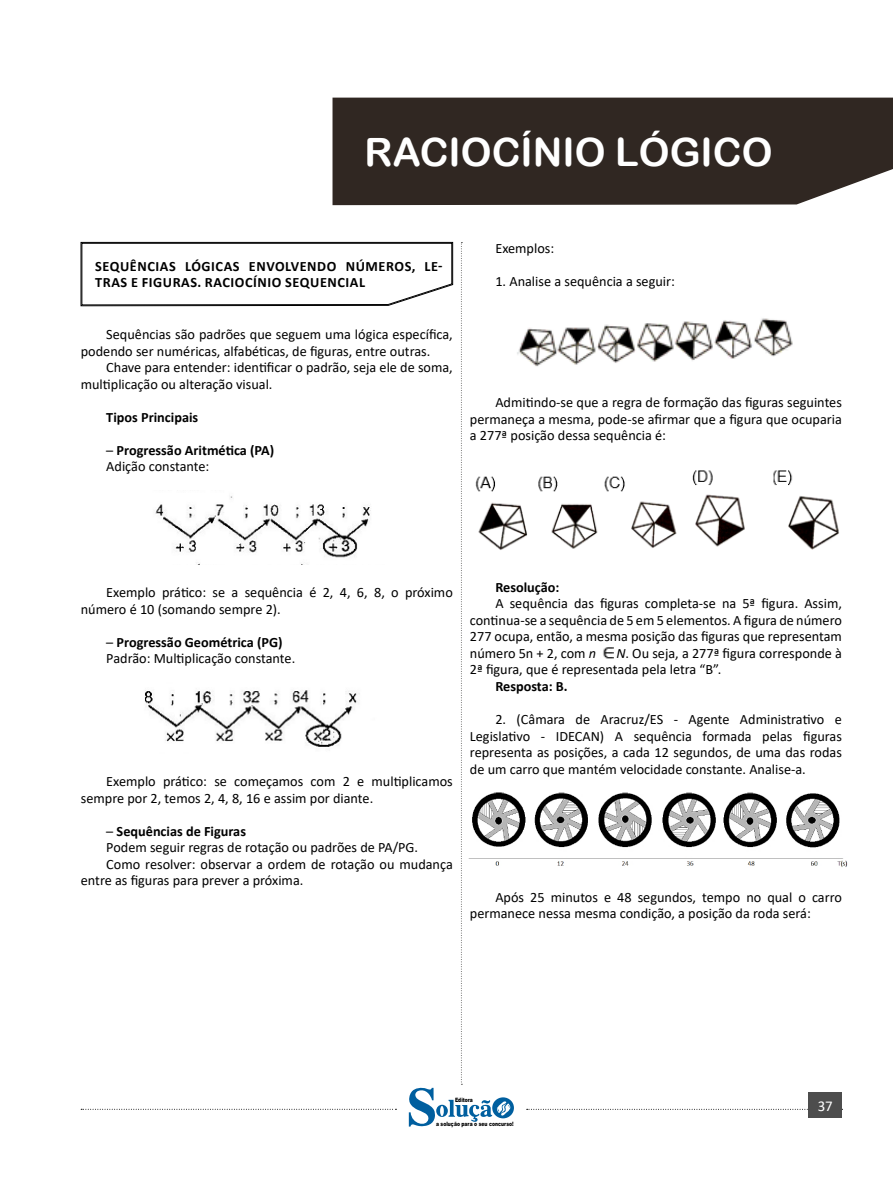
<style>
.page{position:relative;width:893px;height:1191px;background:#fff}
.page>*{position:absolute;margin:0;border:0;box-sizing:border-box;transform-origin:0 0}
.t1{font:39px "Arial Rounded MT Bold";color:#fff}
.t2{font:15px "Calibri";color:#fff}
.t3{font:14.25px/16.5px "Calibri";color:#000}
.CAIXINHAS{font:700 14.25px/16.5px "Calibri";letter-spacing:.04em;color:#000}
.CAIXINHAS-2{font:700 14.25px "Calibri";color:#000}
.TITULO_DE_ASSUNTO__CORPO{font:700 14.25px "Calibri";color:#000}
.t4{font:900 6px "Arial";color:#000;scale:.76 1}
.s1{font-weight:400}
.s2{font-style:italic}
</style>
<div class="page">
<div style="left:332px;top:98px;width:561px;height:107px;background:#302722"></div>
<svg style="left:527px;top:1109px;width:316px;height:1px"></svg>
<div style="left:809px;top:1092px;width:33px;height:26px;background:#4d4d4d"></div>
<svg style="left:81px;top:242px;width:433px;height:885px"></svg>
<img style="left:149px;top:490px;width:235px;height:74px">
<img style="left:141px;top:682px;width:252px;height:71px">
<img style="left:503px;top:305px;width:290px;height:69px">
<img style="left:462px;top:460px;width:377px;height:99px">
<img style="left:603px;top:647px;width:10px;height:12px">
<img style="left:463px;top:793px;width:385px;height:75px">
<h1 class="t1" style="left:365px;top:129px;width:409px">RACIOCÍNIO LÓGICO</h1>
<p class="CAIXINHAS" style="left:95px;top:257px;width:349px">SEQUÊNCIAS LÓGICAS ENVOLVENDO NÚMEROS, LE-<br>TRAS E FIGURAS. RACIOCÍNIO SEQUENCIAL</p>
<p class="t3" style="left:81px;top:326px;width:374px;text-indent:26px">Sequências são padrões que seguem uma lógica específica, podendo ser numéricas, alfabéticas, de figuras, entre outras.</p>
<p class="t3" style="left:81px;top:359px;width:374px;text-indent:26px">Chave para entender: identificar o padrão, seja ele de soma, multiplicação ou alteração visual.</p>
<p class="CAIXINHAS" style="left:106px;top:408px;width:93px">Tipos Principais</p>
<p class="CAIXINHAS" style="left:106px;top:441px;width:170px"><span class="s1">–</span> Progressão Aritmética (PA)</p>
<p class="t3" style="left:106px;top:458px;width:105px">Adição constante:</p>
<p class="t3" style="left:495px;top:239px;width:60px">Exemplos:</p>
<p class="t3" style="left:495px;top:272px;width:181px">1. Analise a sequência a seguir:</p>
<p class="t3" style="left:470px;top:394px;width:374px;text-align:justify;text-indent:26px">Admitindo-se que a regra de formação das figuras seguintes permaneça a mesma, pode-se afirmar que a figura que ocuparia a 277ª posição dessa sequência é:</p>
<p class="t3" style="left:81px;top:584px;width:374px;text-indent:26px">Exemplo prático: se a sequência é 2, 4, 6, 8, o próximo número é 10 (somando sempre 2).</p>
<p class="CAIXINHAS" style="left:106px;top:633px;width:178px"><span class="s1">–</span> Progressão Geométrica (PG)</p>
<p class="t3" style="left:106px;top:650px;width:190px">Padrão: Multiplicação constante.</p>
<p class="t3" style="left:81px;top:773px;width:374px;text-indent:26px">Exemplo prático: se começamos com 2 e multiplicamos sempre por 2, temos 2, 4, 8, 16 e assim por diante.</p>
<p class="CAIXINHAS-2" style="left:106px;top:821px;width:141px"><span class="s1">–</span> Sequências de Figuras</p>
<p class="t3" style="left:106px;top:839px;width:313px">Podem seguir regras de rotação ou padrões de PA/PG.</p>
<p class="t3" style="left:81px;top:855px;width:374px;text-indent:26px">Como resolver: observar a ordem de rotação ou mudança entre as figuras para prever a próxima.</p>
<p class="TITULO_DE_ASSUNTO__CORPO" style="left:495px;top:577px;width:65px">Resolução:</p>
<p class="t3" style="left:470px;top:595px;width:374px;text-align:justify;text-indent:26px">A sequência das figuras completa-se na 5ª figura. Assim, continua-se a sequência de 5 em 5 elementos. A figura de número 277 ocupa, então, a mesma posição das figuras que representam número 5n + 2, com <span class="s2">n</span></p>
<p class="t3" style="left:470px;top:644px;width:374px;text-indent:146px"><span class="s2">N</span>. Ou seja, a 277ª figura corresponde à<br>2ª figura, que é representada pela letra “B”.</p>
<p class="CAIXINHAS" style="left:495px;top:678px;width:74px">Resposta: B.</p>
<p class="t3" style="left:470px;top:710px;width:374px;text-align:justify;text-indent:26px">2. (Câmara de Aracruz/ES - Agente Administrativo e Legislativo - IDECAN) A sequência formada pelas figuras representa as posições, a cada 12 segundos, de uma das rodas de um carro que mantém velocidade constante. Analise-a.</p>
<p class="t3" style="left:470px;top:888px;width:374px;text-indent:26px">Após 25 minutos e 48 segundos, tempo no qual o carro permanece nessa mesma condição, a posição da roda será:</p>
<p class="t4" style="left:455px;top:1095px;width:25px">Editora</p>
<p class="t4" style="left:436px;top:1119px;width:103px">a solução para o seu concurso!</p>
<p class="t2" style="left:818px;top:1095px;width:16px">37</p>
</div>
